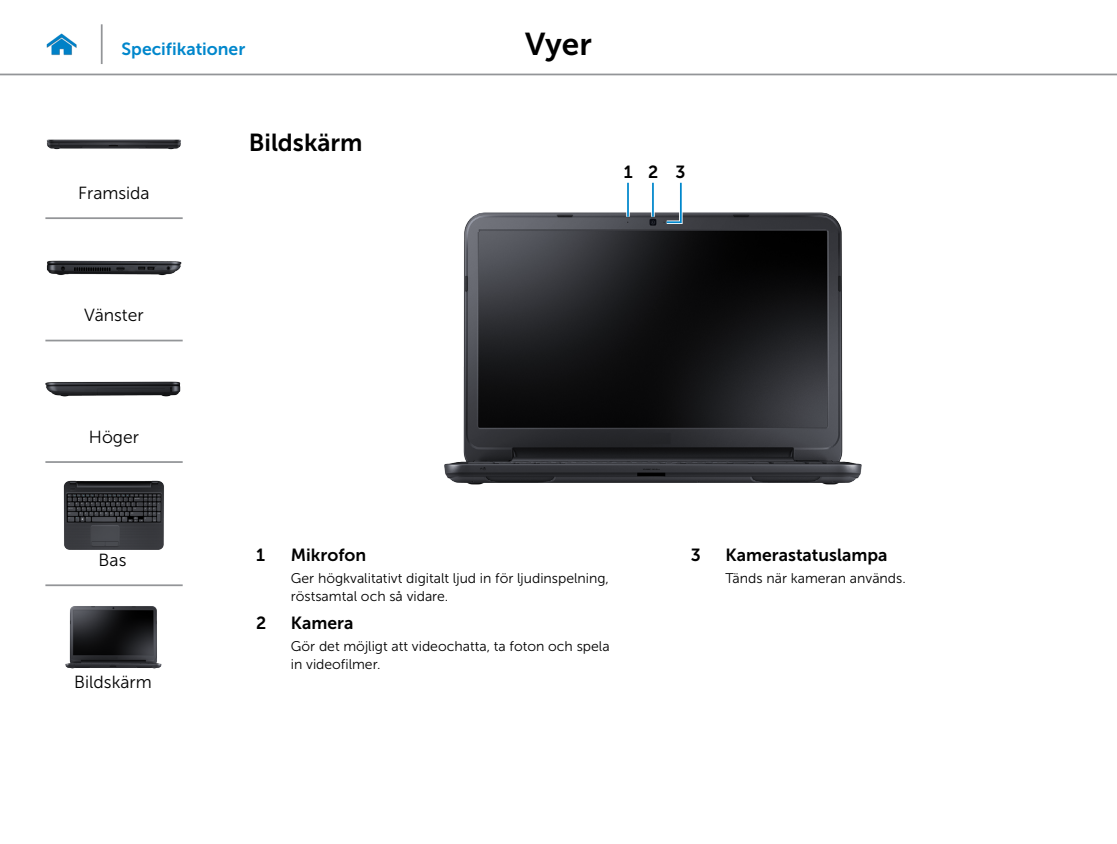
<style>
.page{position:relative;width:1117px;height:844px;background:#fff}
.page>*{position:absolute;margin:0;border:0;box-sizing:border-box;transform-origin:0 0}
.t1{font:31.5px "Museo Sans For Dell 700";color:#000}
.Head2{font:24.5px "Museo Sans For Dell 700";color:#000}
.Callout_Head{font:17.5px "Museo Sans For Dell 700";color:#000}
.t2{font:17.5px "Museo Sans For Dell 300";color:#000}
.t3{font:17.5px "Museo Sans For Dell 700";color:#0087cc}
.Callout-L{font:17.5px "Museo Sans For Dell 700";color:#000}
.Callout_description{font:14px/17.5px "Museo Sans For Dell 300";color:#000}
</style>
<div class="page">
<hr style="left:0;top:74px;width:1116px;height:1px;background:#939598">
<img style="left:46px;top:33px;width:31px;height:23px">
<img style="left:444px;top:212px;width:418px;height:273px">
<hr style="left:651px;top:183px;width:3px;height:34px;background:#fff">
<hr style="left:652px;top:183px;width:1px;height:34px;background:#0087cc">
<hr style="left:626px;top:183px;width:3px;height:34px;background:#fff">
<hr style="left:627px;top:183px;width:1px;height:34px;background:#0087cc">
<svg style="left:663px;top:182px;width:21px;height:44px"></svg>
<hr style="left:101px;top:24px;width:2px;height:40px;background:#939598">
<hr style="left:45px;top:217px;width:138px;height:2px;background:#939598">
<hr style="left:45px;top:339px;width:138px;height:2px;background:#939598">
<hr style="left:45px;top:461px;width:138px;height:2px;background:#939598">
<hr style="left:45px;top:584px;width:138px;height:2px;background:#939598">
<img style="left:46px;top:139px;width:135px;height:11px">
<img style="left:46px;top:260px;width:136px;height:16px">
<img style="left:45px;top:381px;width:136px;height:16px">
<img style="left:64px;top:480px;width:100px;height:69px">
<img style="left:65px;top:606px;width:97px;height:63px">
<p class="t3" style="left:122px;top:39px;width:125px">Specifikationer</p>
<h1 class="t1" style="left:525px;top:26px;width:68px">Vyer</h1>
<p class="t2" style="left:78px;top:183px;width:73px">Framsida</p>
<p class="Head2" style="left:249px;top:128px;width:115px">Bildskärm</p>
<p class="Callout-L" style="left:623px;top:162px;width:10px">1</p>
<p class="Callout-L" style="left:648px;top:162px;width:12px">2</p>
<p class="Callout-L" style="left:675px;top:162px;width:12px">3</p>
<p class="t2" style="left:84px;top:305px;width:61px">Vänster</p>
<p class="t2" style="left:89px;top:428px;width:52px">Höger</p>
<p class="t2" style="left:99px;top:550px;width:29px">Bas</p>
<p class="t2" style="left:74px;top:672px;width:79px">Bildskärm</p>
<p class="Callout_Head" style="left:256px;top:544px;width:10px">1</p>
<p class="Callout_Head" style="left:291px;top:544px;width:77px">Mikrofon</p>
<p class="Callout_description" style="left:291px;top:569px;width:319px">Ger högkvalitativt digitalt ljud in för ljudinspelning, röstsamtal och så vidare.</p>
<p class="Callout_Head" style="left:256px;top:612px;width:12px">2</p>
<p class="Callout_Head" style="left:291px;top:612px;width:64px">Kamera</p>
<p class="Callout_description" style="left:291px;top:637px;width:320px">Gör det möjligt att videochatta, ta foton och spela in videofilmer.</p>
<p class="Callout_Head" style="left:690px;top:544px;width:12px">3</p>
<p class="Callout_Head" style="left:725px;top:544px;width:163px">Kamerastatuslampa</p>
<p class="Callout_description" style="left:725px;top:569px;width:182px">Tänds när kameran används.</p>
</div>
